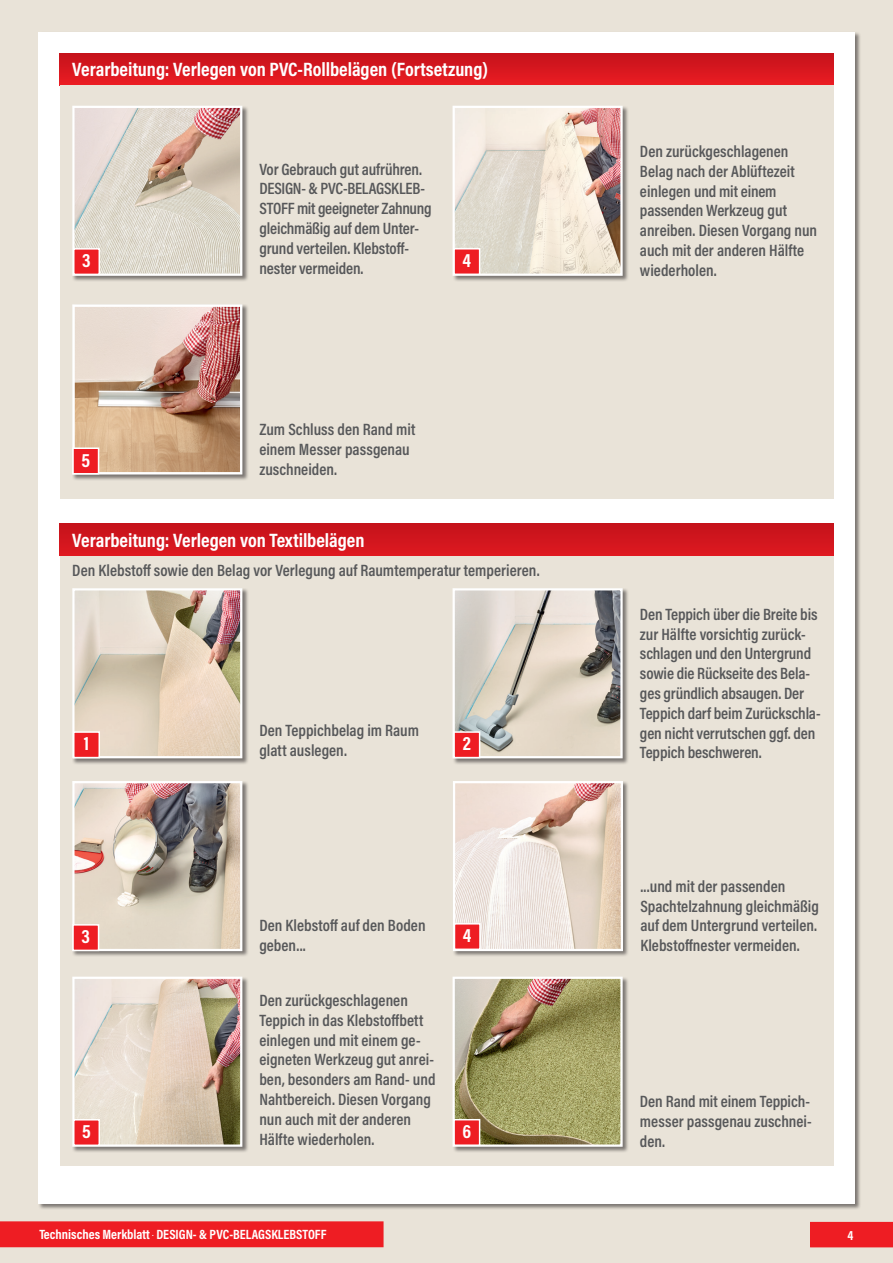
<style>
.page{position:relative;width:893px;height:1263px;background:#e9e3d8}
.page>*{position:absolute;margin:0;border:0;box-sizing:border-box;transform-origin:0 0}
.t1{font:700 19.5px "Acumin Pro Cond";color:#fff}
.t2{font:600 16.5px/19.8px "Acumin Pro Cond";color:#57585a}
.t3{font:700 13.5px "Acumin Pro Cond";color:#fff}
</style>
<div class="page">
<div style="left:38px;top:32px;width:817px;height:1171px;background:#fff"></div>
<div style="left:810px;top:1222px;width:83px;height:25px;background:#ee1d23"></div>
<div style="left:0;top:1221px;width:384px;height:26px;background:#ee1d23"></div>
<div style="left:60px;top:524px;width:773px;height:32px;background:linear-gradient(to right,#d2161e,#d2161e)"></div>
<div style="left:60px;top:556px;width:773px;height:609px;background:#e9e3d8"></div>
<div style="left:452px;top:588px;width:177px;height:177px;background:#231f20;opacity:.55"></div>
<img style="left:456px;top:591px;width:164px;height:164px">
<div style="left:453px;top:588px;width:170px;height:170px;border:2px solid #fff"></div>
<div style="left:72px;top:588px;width:177px;height:177px;background:#231f20;opacity:.55"></div>
<img style="left:75px;top:591px;width:164px;height:164px">
<div style="left:72px;top:588px;width:170px;height:170px;border:2px solid #fff"></div>
<div style="left:74px;top:732px;width:25px;height:25px;background:#ee1d23"></div>
<div style="left:73px;top:731px;width:27px;height:27px;border:2px solid #fff"></div>
<div style="left:454px;top:732px;width:26px;height:25px;background:#ee1d23"></div>
<div style="left:453px;top:731px;width:27px;height:27px;border:2px solid #fff"></div>
<div style="left:452px;top:976px;width:177px;height:177px;background:#231f20;opacity:.55"></div>
<img style="left:456px;top:980px;width:164px;height:164px">
<div style="left:453px;top:977px;width:170px;height:170px;border:2px solid #fff"></div>
<div style="left:454px;top:1120px;width:26px;height:25px;background:#ee1d23"></div>
<div style="left:453px;top:1119px;width:27px;height:27px;border:2px solid #fff"></div>
<div style="left:72px;top:976px;width:177px;height:177px;background:#231f20;opacity:.55"></div>
<img style="left:75px;top:980px;width:164px;height:164px">
<div style="left:72px;top:977px;width:170px;height:170px;border:2px solid #fff"></div>
<div style="left:74px;top:1120px;width:25px;height:25px;background:#ee1d23"></div>
<div style="left:73px;top:1119px;width:27px;height:27px;border:2px solid #fff"></div>
<div style="left:453px;top:781px;width:176px;height:176px;background:#231f20;opacity:.55"></div>
<img style="left:456px;top:784px;width:164px;height:164px">
<div style="left:453px;top:781px;width:170px;height:170px;border:2px solid #fff"></div>
<div style="left:454px;top:924px;width:26px;height:25px;background:#ee1d23"></div>
<div style="left:454px;top:923px;width:27px;height:27px;border:2px solid #fff"></div>
<div style="left:72px;top:781px;width:177px;height:176px;background:#231f20;opacity:.55"></div>
<img style="left:75px;top:784px;width:164px;height:164px">
<div style="left:72px;top:781px;width:170px;height:170px;border:2px solid #fff"></div>
<div style="left:73px;top:925px;width:26px;height:25px;background:#ee1d23"></div>
<div style="left:72px;top:924px;width:27px;height:27px;border:2px solid #fff"></div>
<div style="left:60px;top:53px;width:773px;height:32px;background:linear-gradient(to bottom,#c4121b,#ea1c22)"></div>
<div style="left:60px;top:85px;width:773px;height:413px;background:#e9e3d8"></div>
<div style="left:452px;top:105px;width:177px;height:177px;background:#231f20;opacity:.55"></div>
<img style="left:456px;top:109px;width:164px;height:164px">
<div style="left:453px;top:106px;width:170px;height:170px;border:2px solid #fff"></div>
<div style="left:454px;top:249px;width:26px;height:25px;background:#ee1d23"></div>
<div style="left:453px;top:248px;width:27px;height:27px;border:2px solid #fff"></div>
<div style="left:72px;top:105px;width:177px;height:177px;background:#231f20;opacity:.55"></div>
<img style="left:75px;top:109px;width:164px;height:164px">
<div style="left:72px;top:106px;width:170px;height:170px;border:2px solid #fff"></div>
<div style="left:74px;top:249px;width:25px;height:25px;background:#ee1d23"></div>
<div style="left:73px;top:248px;width:27px;height:27px;border:2px solid #fff"></div>
<div style="left:72px;top:304px;width:177px;height:177px;background:#231f20;opacity:.55"></div>
<img style="left:75px;top:307px;width:164px;height:164px">
<div style="left:72px;top:304px;width:170px;height:170px;border:2px solid #fff"></div>
<div style="left:73px;top:448px;width:26px;height:26px;background:#ee1d23"></div>
<div style="left:72px;top:447px;width:27px;height:27px;border:2px solid #fff"></div>
<p class="t1" style="left:72px;top:57px;width:417px">Verarbeitung: Verlegen von PVC-Rollbelägen (Fortsetzung)</p>
<p class="t2" style="left:259px;top:159px;width:174px">Vor Gebrauch gut aufrühren.<br>DESIGN- &amp; PVC-BELAGSKLEB-<br>STOFF mit geeigneter Zahnung gleichmäßig auf dem Unter&shy;grund verteilen. Klebstoff&shy;nester vermeiden.</p>
<p class="t1" style="left:82px;top:248px;width:10px">3</p>
<p class="t1" style="left:463px;top:248px;width:10px">4</p>
<p class="t1" style="left:81px;top:447px;width:10px">5</p>
<p class="t2" style="left:259px;top:419px;width:157px">Zum Schluss den Rand mit einem Messer passgenau zuschneiden.</p>
<p class="t1" style="left:72px;top:527px;width:294px">Verarbeitung: Verlegen von Textilbelägen</p>
<p class="t2" style="left:72px;top:560px;width:469px">Den Klebstoff sowie den Belag vor Verlegung auf Raumtemperatur temperieren.</p>
<p class="t2" style="left:259px;top:720px;width:161px">Den Teppichbelag im Raum glatt auslegen.</p>
<p class="t1" style="left:84px;top:731px;width:7px">1</p>
<p class="t1" style="left:463px;top:731px;width:10px">2</p>
<p class="t2" style="left:259px;top:915px;width:168px">Den Klebstoff auf den Boden geben...</p>
<p class="t1" style="left:82px;top:924px;width:10px">3</p>
<p class="t1" style="left:463px;top:923px;width:10px">4</p>
<p class="t2" style="left:259px;top:990px;width:178px">Den zurückgeschlagenen<br>Teppich in das Klebstoffbett einlegen und mit einem ge&shy;eigneten Werkzeug gut anrei&shy;ben, besonders am Rand- und<br>Nahtbereich. Diesen Vorgang nun auch mit der anderen<br>Hälfte wiederholen.</p>
<p class="t1" style="left:82px;top:1118px;width:10px">5</p>
<p class="t1" style="left:462px;top:1118px;width:10px">6</p>
<p class="t2" style="left:640px;top:141px;width:179px">Den zurückgeschlagenen<br>Belag nach der Ablüftezeit einlegen und mit einem passenden Werkzeug gut anreiben. Diesen Vorgang nun auch mit der anderen Hälfte wiederholen.</p>
<p class="t2" style="left:640px;top:604px;width:182px">Den Teppich über die Breite bis zur Hälfte vorsichtig zurück&shy;schlagen und den Untergrund sowie die Rückseite des Bela&shy;ges gründlich absaugen. Der<br>Teppich darf beim Zurückschla&shy;gen nicht verrutschen ggf. den<br>Teppich beschweren.</p>
<p class="t2" style="left:640px;top:876px;width:180px">...und mit der passenden<br>Spachtelzahnung gleichmäßig auf dem Untergrund verteilen.<br>Klebstoffnester vermeiden.</p>
<p class="t2" style="left:640px;top:1091px;width:173px;text-align:justify">Den Rand mit einem Teppich&shy;messer passgenau zuschnei&shy;den.</p>
<p class="t3" style="left:39px;top:1226px;width:289px">Technisches Merkblatt <sup>•</sup> DESIGN- &amp; PVC-BELAGSKLEBSTOFF</p>
<p class="t3" style="left:847px;top:1226px;width:7px">4</p>
</div>
